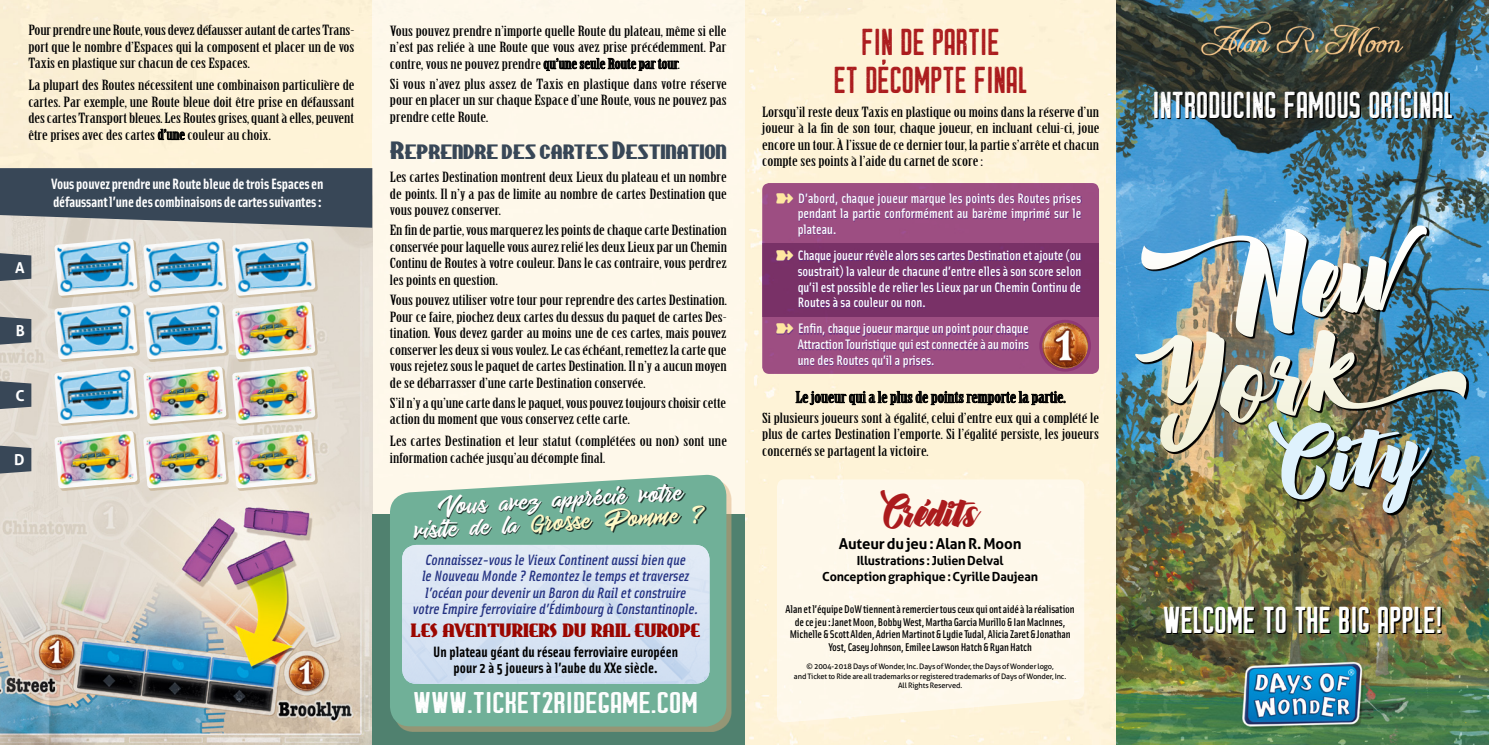
<style>
.page{position:relative;width:1489px;height:745px;background:#fff}
.page>*{position:absolute;margin:0;border:0;box-sizing:border-box;transform-origin:0 0}
.t1{font:37.5px/37.5px "Cache Pressed";letter-spacing:-.015em;color:#ab1b1d;text-align:center}
.t2{font:37.5px "Cache Pressed";letter-spacing:-.015em;color:#fff}
.t3{font:37.5px "Cache";letter-spacing:-.015em;color:#fff}
.t4{font:31.25px "Gineva";letter-spacing:-.025em;color:#ab1b1d}
.t5{font:30px "Cache Pressed";letter-spacing:-.015em;color:#fff;scale:1.26 1}
.t6{font:21.25px/22.4px "Alentine";color:#fff;text-align:center;scale:1.15 1}
.t7{font:21.25px "Chippewa Falls NF";letter-spacing:-.01em;color:#384757;scale:.95 1}
.t8{font:18.75px "East Market";color:#9b0600}
.t9{font:italic 500 15px/16.2px "Solex";color:#243282;text-align:center}
.t10{font:700 15px/17.5px "Solex";letter-spacing:-.01em;color:#fff}
.t11{font:700 15px/16.2px "Solex";color:#000;text-align:center}
.t12{font:15px "Birch Std";color:#000;scale:1.5 1}
.t13{font:700 15px "Aller";letter-spacing:-.01em;color:#000}
.t14{font:700 15px "Aller";color:#fff}
.t15{font:13.75px/16.5px "Birch Std";color:#000;text-align:justify;scale:1.5 1}
.t16{font:500 13.75px/15.6px "Solex";color:#fff;text-align:justify}
.t17{font:700 12.5px/16px "Aller";letter-spacing:-.01em;color:#000;text-align:center}
.t18{font:500 11.25px/12.5px "Solex OT";letter-spacing:-.01em;color:#000;text-align:center}
.t19{font:7.5px/9.4px "Aller";letter-spacing:-.01em;color:#000;text-align:center}
.s1{color:#ffe7a0}
.s2{color:#fff9c7}
</style>
<div class="page">
<div style="left:0;top:0;width:1116px;height:744px;background:#fef3d7"></div>
<div style="left:372px;top:0;width:372px;height:744px;background:#fef8ea"></div>
<img style="left:1116px;top:0;width:372px;height:744px">
<svg style="left:158px;top:129px;width:27px;height:11px"></svg>
<svg style="left:1155px;top:93px;width:298px;height:27px;background:#182224"></svg>
<img style="left:1164px;top:607px;width:277px;height:27px">
<img style="left:1134px;top:225px;width:333px;height:288px">
<svg style="left:543px;top:58px;width:135px;height:13px"></svg>
<img style="left:0;top:227px;width:372px;height:517px">
<svg style="left:0;top:168px;width:372px;height:59px;background:#485562"></svg>
<div style="left:56px;top:240px;width:83px;height:58px;background:#c6b393;opacity:.75"></div>
<img style="left:54px;top:238px;width:84px;height:58px">
<div style="left:56px;top:303px;width:83px;height:59px;background:#c6b393;opacity:.75"></div>
<img style="left:54px;top:302px;width:84px;height:57px">
<div style="left:56px;top:368px;width:83px;height:58px;background:#c6b393;opacity:.75"></div>
<img style="left:54px;top:366px;width:84px;height:58px">
<div style="left:56px;top:432px;width:83px;height:58px;background:#c6b393;opacity:.75"></div>
<img style="left:54px;top:430px;width:84px;height:58px">
<div style="left:234px;top:240px;width:83px;height:58px;background:#c6b393;opacity:.75"></div>
<img style="left:232px;top:238px;width:83px;height:58px">
<div style="left:234px;top:303px;width:83px;height:59px;background:#c6b393;opacity:.75"></div>
<img style="left:232px;top:302px;width:83px;height:57px">
<div style="left:234px;top:368px;width:83px;height:58px;background:#c6b393;opacity:.75"></div>
<img style="left:232px;top:366px;width:83px;height:58px">
<div style="left:234px;top:432px;width:83px;height:58px;background:#c6b393;opacity:.75"></div>
<img style="left:232px;top:430px;width:83px;height:58px">
<div style="left:145px;top:240px;width:83px;height:58px;background:#c6b393;opacity:.75"></div>
<img style="left:143px;top:238px;width:83px;height:58px">
<div style="left:145px;top:303px;width:83px;height:59px;background:#c6b393;opacity:.75"></div>
<img style="left:143px;top:302px;width:83px;height:57px">
<div style="left:145px;top:368px;width:83px;height:58px;background:#c6b393;opacity:.75"></div>
<img style="left:143px;top:366px;width:83px;height:58px">
<div style="left:145px;top:432px;width:83px;height:58px;background:#c6b393;opacity:.75"></div>
<img style="left:143px;top:430px;width:83px;height:58px">
<svg style="left:0;top:253px;width:31px;height:28px"></svg>
<svg style="left:0;top:316px;width:31px;height:28px"></svg>
<svg style="left:0;top:381px;width:31px;height:28px"></svg>
<svg style="left:0;top:445px;width:31px;height:28px"></svg>
<svg style="left:795px;top:391px;width:270px;height:13px;background:#8f8979"></svg>
<div style="left:777px;top:479px;width:307px;height:243px;background:#fef8ea"></div>
<div style="left:762px;top:183px;width:336px;height:190px;background:#9d4e82;border-radius:7px"></div>
<div style="left:762px;top:243px;width:336px;height:73px;background:#793167"></div>
<div style="left:776px;top:193px;width:305px;height:175px;background:#592a87;opacity:.75"></div>
<img style="left:1042px;top:322px;width:46px;height:46px;border-radius:23px">
<div style="left:1039px;top:319px;width:51px;height:52px;border:3px solid #8f3974;border-radius:50%"></div>
<div style="left:372px;top:514px;width:372px;height:230px;background:#50816f"></div>
<div style="left:395px;top:479px;width:336px;height:252px;background:#dbad7c;opacity:.5"></div>
<svg style="left:390px;top:474px;width:336px;height:252px;background:#80b8a1"></svg>
<div style="left:414px;top:483px;width:292px;height:56px;background:#000;opacity:.75"></div>
<img style="left:402px;top:544px;width:307px;height:139px">
<svg style="left:882px;top:60px;width:3px;height:5px"></svg>
<p class="t15" style="left:28px;top:22px;width:219px">Pour prendre une Route, vous devez défausser autant de cartes Trans&shy;port que le nombre d’Espaces qui la composent et placer un de vos Taxis en plastique sur chacun de ces Espaces.</p>
<p class="t15" style="left:28px;top:77px;width:219px">La plupart des Routes nécessitent une combinaison particulière de cartes. Par exemple, une Route bleue doit être prise en défaussant des cartes Transport bleues. Les Routes grises, quant à elles, peuvent être prises avec des cartes d’une couleur au choix.</p>
<h1 class="t2" style="left:1151px;top:88px;width:303px">INTRODUCING FAMOUS ORIGINAL</h1>
<p class="t15" style="left:390px;top:23px;width:226px">Vous pouvez prendre n’importe quelle Route du plateau, même si elle n’est pas reliée à une Route que vous avez prise précédemment. Par contre, vous ne pouvez prendre qu’une seule Route par tour.</p>
<p class="t15" style="left:390px;top:76px;width:226px">Si vous n’avez plus assez de Taxis en plastique dans votre réserve pour en placer un sur chaque Espace d’une Route, vous ne pouvez pas prendre cette Route.</p>
<h3 class="t7" style="left:390px;top:135px;width:356px">Reprendre des cartes Destination</h3>
<p class="t15" style="left:390px;top:169px;width:226px">Les cartes Destination montrent deux Lieux du plateau et un nombre de points. Il n’y a pas de limite au nombre de cartes Destination que vous pouvez conserver.</p>
<p class="t15" style="left:390px;top:222px;width:226px">En fin de partie, vous marquerez les points de chaque carte Destination conservée pour laquelle vous aurez relié les deux Lieux par un Chemin Continu de Routes à votre couleur. Dans le cas contraire, vous perdrez les points en question.</p>
<p class="t15" style="left:390px;top:292px;width:226px">Vous pouvez utiliser votre tour pour reprendre des cartes Destination.<br>Pour ce faire, piochez deux cartes du dessus du paquet de cartes Des&shy;tination. Vous devez garder au moins une de ces cartes, mais pouvez conserver les deux si vous voulez. Le cas échéant, remettez la carte que vous rejetez sous le paquet de cartes Destination. Il n’y a aucun moyen de se débarrasser d’une carte Destination conservée.</p>
<p class="t15" style="left:390px;top:394px;width:226px">S’il n’y a qu’une carte dans le paquet, vous pouvez toujours choisir cette action du moment que vous conservez cette carte.</p>
<p class="t15" style="left:390px;top:433px;width:226px">Les cartes Destination et leur statut (complétées ou non) sont une information cachée jusqu’au décompte final.</p>
<h1 class="t1" style="left:833px;top:25px;width:196px">FIN DE PARTIE<br>ET DECOMPTE FINAL</h1>
<p class="t15" style="left:762px;top:104px;width:226px">Lorsqu’il reste deux Taxis en plastique ou moins dans la réserve d’un joueur à la fin de son tour, chaque joueur, en incluant celui-ci, joue encore un tour. À l’issue de ce dernier tour, la partie s’arrête et chacun compte ses points à l’aide du carnet de score :</p>
<p class="t10" style="left:51px;top:174px;width:274px">Vous pouvez prendre une Route bleue de trois Espaces en défaussant l’une des combinaisons de cartes suivantes :</p>
<p class="t16" style="left:797px;top:189px;width:285px;text-indent:-22px"><span class="s1">➽</span> D’abord, chaque joueur marque les points des Routes prises pendant la partie conformément au barème imprimé sur le plateau.</p>
<p class="t16" style="left:797px;top:247px;width:285px;text-indent:-22px"><span class="s1">➽</span> Chaque joueur révèle alors ses cartes Destination et ajoute (ou soustrait) la valeur de chacune d’entre elles à son score selon qu’il est possible de relier les Lieux par un Chemin Continu de Routes à sa couleur ou non.</p>
<p class="t16" style="left:797px;top:320px;width:233px;text-indent:-22px"><span class="s1">➽</span> Enfin, chaque joueur marque un point pour chaque Attraction Touristique qui est connectée à au moins une des Routes qu’il a prises.</p>
<p class="t14" style="left:15px;top:258px;width:11px">A</p>
<p class="t14" style="left:16px;top:321px;width:11px">B</p>
<p class="t14" style="left:16px;top:386px;width:11px">C</p>
<p class="t12" style="left:795px;top:388px;width:181px">Le joueur qui a le plus de points remporte la partie.</p>
<p class="t15" style="left:762px;top:409px;width:226px">Si plusieurs joueurs sont à égalité, celui d’entre eux qui a complété le plus de cartes Destination l’emporte. Si l’égalité persiste, les joueurs concernés se partagent la victoire.</p>
<h2 class="t4" style="left:883px;top:496px;width:96px">Crédits</h2>
<p class="t13" style="left:838px;top:534px;width:184px">Auteur du jeu : Alan R. Moon</p>
<p class="t17" style="left:822px;top:552px;width:217px">Illustrations : Julien Delval<br>Conception graphique : Cyrille Daujean</p>
<p class="t18" style="left:785px;top:602px;width:291px">Alan et l’équipe DoW tiennent à remercier tous ceux qui ont aidé à la réalisation de ce jeu : Janet Moon, Bobby West, Martha Garcia Murillo &amp; Ian MacInnes, Michelle &amp; Scott Alden, Adrien Martinot &amp; Lydie Tudal, Alicia Zaret &amp; Jonathan Yost, Casey Johnson, Emilee Lawson Hatch &amp; Ryan Hatch</p>
<p class="t19" style="left:794px;top:661px;width:274px">© 2004-2018 Days of Wonder, Inc. Days of Wonder, the Days of Wonder logo,<br>and Ticket to Ride are all trademarks or registered trademarks of Days of Wonder, Inc.<br>All Rights Reserved.</p>
<p class="t14" style="left:14px;top:450px;width:12px">D</p>
<h3 class="t6" style="left:413px;top:495px;width:256px;rotate:-3deg">Vous avez apprécié votre visite de la <span class="s2">Gross e Pomme ?</span></h3>
<p class="t9" style="left:413px;top:550px;width:287px">Connaissez-vous le Vieux Continent aussi bien que<br>le Nouveau Monde ? Remontez le temps et traversez l’océan pour devenir un Baron du Rail et construire votre Empire ferroviaire d’Édimbourg à Constantinople.</p>
<h3 class="t8" style="left:411px;top:619px;width:291px">LES AVENTURIERS DU RAIL EUROPE</h3>
<p class="t11" style="left:433px;top:642px;width:246px">Un plateau géant du réseau ferroviaire européen pour 2 à 5 joueurs à l’aube du XXe siècle.</p>
<h1 class="t3" style="left:1162px;top:602px;width:282px">WELCOME TO THE BIG APPLE!</h1>
<h3 class="t5" style="left:412px;top:688px;width:228px">WWW.TICKET2RIDEGAME.COM</h3>
</div>
